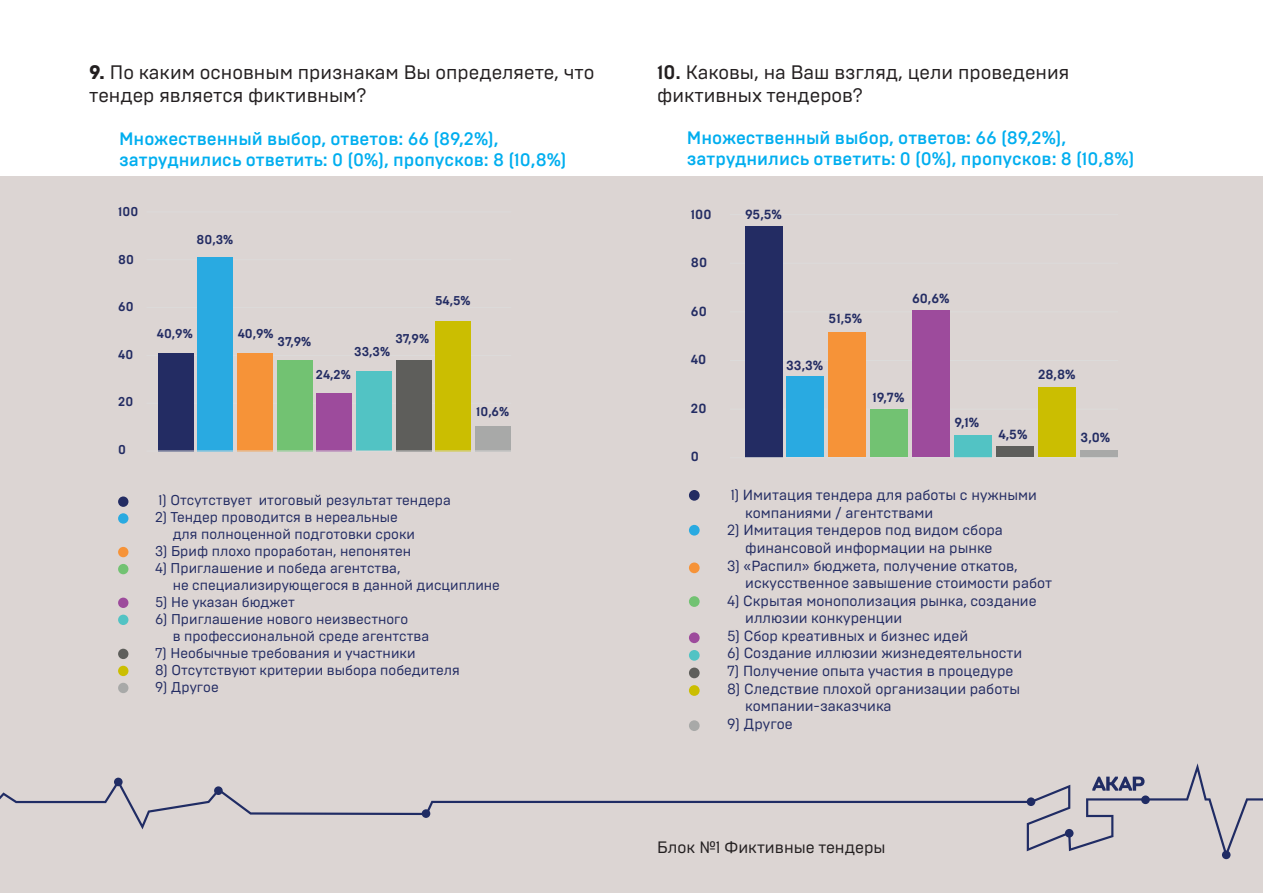
<style>
.page{position:relative;width:1263px;height:893px;background:#fff}
.page>*{position:absolute;margin:0;border:0;box-sizing:border-box;transform-origin:0 0}
.t1{font:19.5px/22.5px "Brutal Type";color:#231f20}
.t2{font:500 18px/21px "Brutal Type";color:#00aeef}
.t3{font:16.5px "Brutal Type";color:#231f20}
.t4{font:14.7px/17.5px "Brutal Type";color:#232c63}
.t5{font:14.25px/17.1px "Brutal Type";color:#232c63}
.t6{font:700 13.2px "Brutal Type";color:#232c63}
.t7{font:700 12.75px "Brutal Type";color:#232c63}
.s1{font-weight:900}
.s2{font-weight:700}
</style>
<div class="page">
<div style="left:0;top:176px;width:1263px;height:717px;background:#dcd5d3"></div>
<svg style="left:0;top:763px;width:1263px;height:95px"></svg>
<div style="left:1222px;top:850px;width:8px;height:9px;background:#202c64;border-radius:50%"></div>
<hr style="left:146px;top:403px;width:365px;height:1px;background:#dcdbda">
<hr style="left:146px;top:355px;width:365px;height:1px;background:#dcdbda">
<hr style="left:146px;top:307px;width:365px;height:1px;background:#dcdbda">
<hr style="left:146px;top:259px;width:365px;height:1px;background:#dcdbda">
<hr style="left:146px;top:211px;width:365px;height:1px;background:#dcdbda">
<div style="left:118px;top:496px;width:10px;height:11px;background:#232c63;border-radius:50%"></div>
<div style="left:118px;top:513px;width:10px;height:11px;background:#29aae1;border-radius:50%"></div>
<div style="left:118px;top:547px;width:10px;height:10px;background:#f69338;border-radius:50%"></div>
<div style="left:118px;top:564px;width:10px;height:10px;background:#72c272;border-radius:50%"></div>
<div style="left:118px;top:615px;width:10px;height:10px;background:#52c3c4;border-radius:50%"></div>
<div style="left:118px;top:598px;width:10px;height:10px;background:#9d4b9c;border-radius:50%"></div>
<div style="left:118px;top:666px;width:10px;height:10px;background:#cbbe01;border-radius:50%"></div>
<div style="left:118px;top:683px;width:10px;height:10px;background:#a8a9a8;border-radius:50%"></div>
<div style="left:118px;top:649px;width:10px;height:10px;background:#5e5e5b;border-radius:50%"></div>
<div style="left:475px;top:426px;width:36px;height:25px;background:#a8a9a8"></div>
<div style="left:435px;top:321px;width:36px;height:130px;background:#cbbe01"></div>
<div style="left:396px;top:360px;width:35px;height:91px;background:#5e5e5b"></div>
<div style="left:356px;top:371px;width:36px;height:80px;background:#52c3c4"></div>
<div style="left:316px;top:393px;width:36px;height:58px;background:#9d4b9c"></div>
<div style="left:277px;top:360px;width:35px;height:91px;background:#72c272"></div>
<div style="left:237px;top:353px;width:36px;height:98px;background:#f69338"></div>
<div style="left:197px;top:257px;width:36px;height:194px;background:#29aae1"></div>
<div style="left:158px;top:353px;width:35px;height:98px;background:#232c63"></div>
<hr style="left:146px;top:451px;width:365px;height:1px;background:#dcdbda">
<hr style="left:730px;top:409px;width:388px;height:1px;background:#dcdbda">
<hr style="left:730px;top:360px;width:388px;height:1px;background:#dcdbda">
<hr style="left:730px;top:311px;width:388px;height:1px;background:#dcdbda">
<hr style="left:730px;top:263px;width:388px;height:1px;background:#dcdbda">
<hr style="left:730px;top:214px;width:388px;height:1px;background:#dcdbda">
<div style="left:689px;top:490px;width:11px;height:11px;background:#232c63;border-radius:50%"></div>
<div style="left:689px;top:525px;width:11px;height:11px;background:#29aae1;border-radius:50%"></div>
<div style="left:689px;top:562px;width:11px;height:11px;background:#f69338;border-radius:50%"></div>
<div style="left:689px;top:596px;width:11px;height:11px;background:#72c272;border-radius:50%"></div>
<div style="left:689px;top:650px;width:11px;height:11px;background:#52c3c4;border-radius:50%"></div>
<div style="left:689px;top:632px;width:11px;height:11px;background:#9d4b9c;border-radius:50%"></div>
<div style="left:689px;top:685px;width:11px;height:11px;background:#cbbe01;border-radius:50%"></div>
<div style="left:689px;top:720px;width:11px;height:11px;background:#a8a9a8;border-radius:50%"></div>
<div style="left:689px;top:668px;width:11px;height:10px;background:#5e5e5b;border-radius:50%"></div>
<div style="left:1080px;top:450px;width:37px;height:7px;background:#a8a9a8"></div>
<div style="left:1038px;top:387px;width:38px;height:70px;background:#cbbe01"></div>
<div style="left:996px;top:446px;width:38px;height:11px;background:#5e5e5b"></div>
<div style="left:954px;top:435px;width:38px;height:22px;background:#52c3c4"></div>
<div style="left:912px;top:311px;width:38px;height:146px;background:#9d4b9c"></div>
<div style="left:870px;top:409px;width:38px;height:48px;background:#72c272"></div>
<div style="left:828px;top:333px;width:38px;height:124px;background:#f69338"></div>
<div style="left:786px;top:377px;width:38px;height:80px;background:#29aae1"></div>
<div style="left:745px;top:226px;width:37px;height:231px;background:#232c63"></div>
<hr style="left:730px;top:457px;width:388px;height:1px;background:#dcdbda">
<h1 class="t1" style="left:89px;top:61px;width:506px"><span class="s1">9.</span> По каким основным признакам Вы определяете, что тендер является фиктивным?</h1>
<p class="t2" style="left:119px;top:129px;width:449px">Множественный выбор, ответов: 66 (89,2%), затруднились ответить: 0 (0%), пропусков: 8 (10,8%)</p>
<p class="t7" style="left:118px;top:204px;width:21px">100</p>
<p class="t7" style="left:118px;top:252px;width:17px">80</p>
<p class="t7" style="left:118px;top:299px;width:17px">60</p>
<p class="t7" style="left:118px;top:346px;width:16px">40</p>
<p class="t7" style="left:118px;top:394px;width:17px">20</p>
<p class="t7" style="left:118px;top:441px;width:9px">0</p>
<p class="t7" style="left:197px;top:232px;width:38px">80,3%</p>
<p class="t7" style="left:435px;top:293px;width:37px">54,5%</p>
<p class="t7" style="left:157px;top:325px;width:37px">40,9%</p>
<p class="t7" style="left:238px;top:325px;width:37px">40,9%</p>
<p class="t7" style="left:278px;top:334px;width:35px">37,9%</p>
<p class="t7" style="left:395px;top:331px;width:35px">37,9%</p>
<p class="t7" style="left:354px;top:344px;width:38px">33,3%</p>
<p class="t7" style="left:316px;top:367px;width:36px">24,2%</p>
<p class="t7" style="left:476px;top:404px;width:35px">10,6%</p>
<p class="t5" style="left:159px;top:491px;width:294px">1) Отсутствует итоговый результат тендера</p>
<p class="t5" style="left:173px;top:508px;width:244px;text-indent:-18px">2) Тендер проводится в нереальные для полноценной подготовки сроки</p>
<p class="t5" style="left:155px;top:543px;width:258px">3) Бриф плохо проработан, непонятен</p>
<p class="t5" style="left:173px;top:560px;width:329px;text-indent:-18px">4) Приглашение и победа агентства,<br>не специализирующегося в данной дисциплине</p>
<p class="t5" style="left:155px;top:594px;width:141px">5) Не указан бюджет</p>
<p class="t5" style="left:173px;top:611px;width:258px;text-indent:-18px">6) Приглашение нового неизвестного<br>в профессиональной среде агентства</p>
<p class="t5" style="left:155px;top:645px;width:262px">7) Необычные требования и участники</p>
<p class="t5" style="left:155px;top:662px;width:306px">8) Отсутствуют критерии выбора победителя</p>
<p class="t5" style="left:155px;top:679px;width:65px">9) Другое</p>
<h1 class="t1" style="left:657px;top:61px;width:414px"><span class="s2">10.</span> Каковы, на Ваш взгляд, цели проведения фиктивных тендеров?</h1>
<p class="t2" style="left:687px;top:127px;width:449px">Множественный выбор, ответов: 66 (89,2%), затруднились ответить: 0 (0%), пропусков: 8 (10,8%)</p>
<p class="t6" style="left:691px;top:206px;width:22px">100</p>
<p class="t6" style="left:691px;top:255px;width:18px">80</p>
<p class="t6" style="left:691px;top:303px;width:17px">60</p>
<p class="t6" style="left:691px;top:352px;width:17px">40</p>
<p class="t6" style="left:691px;top:400px;width:17px">20</p>
<p class="t6" style="left:691px;top:448px;width:10px">0</p>
<p class="t6" style="left:745px;top:206px;width:38px">95,5%</p>
<p class="t6" style="left:828px;top:310px;width:35px">51,5%</p>
<p class="t6" style="left:912px;top:290px;width:39px">60,6%</p>
<p class="t6" style="left:786px;top:357px;width:39px">33,3%</p>
<p class="t6" style="left:872px;top:390px;width:33px">19,7%</p>
<p class="t6" style="left:954px;top:414px;width:26px">9,1%</p>
<p class="t6" style="left:1038px;top:366px;width:39px">28,8%</p>
<p class="t6" style="left:998px;top:426px;width:31px">4,5%</p>
<p class="t6" style="left:1080px;top:429px;width:31px">3,0%</p>
<p class="t4" style="left:745px;top:486px;width:293px;text-indent:-15px">1) Имитация тендера для работы с нужными компаниями / агентствами</p>
<p class="t4" style="left:727px;top:521px;width:277px;text-align:center">2) Имитация тендеров под видом сбора финансовой информации на рынке</p>
<p class="t4" style="left:745px;top:557px;width:308px;text-indent:-18px">3) «Распил» бюджета, получение откатов, искусственное завышение стоимости работ</p>
<p class="t4" style="left:745px;top:592px;width:293px;text-indent:-18px">4) Скрытая монополизация рынка, создание иллюзии конкуренции</p>
<p class="t4" style="left:727px;top:627px;width:243px">5) Сбор креативных и бизнес идей</p>
<p class="t4" style="left:727px;top:644px;width:297px">6) Создание иллюзии жизнедеятельности</p>
<p class="t4" style="left:727px;top:662px;width:288px">7) Получение опыта участия в процедуре</p>
<p class="t4" style="left:745px;top:680px;width:276px;text-indent:-18px">8) Следствие плохой организации работы компании-заказчика</p>
<p class="t4" style="left:727px;top:715px;width:67px">9) Другое</p>
<p class="t3" style="left:657px;top:837px;width:230px">Блок №1 Фиктивные тендеры</p>
</div>
